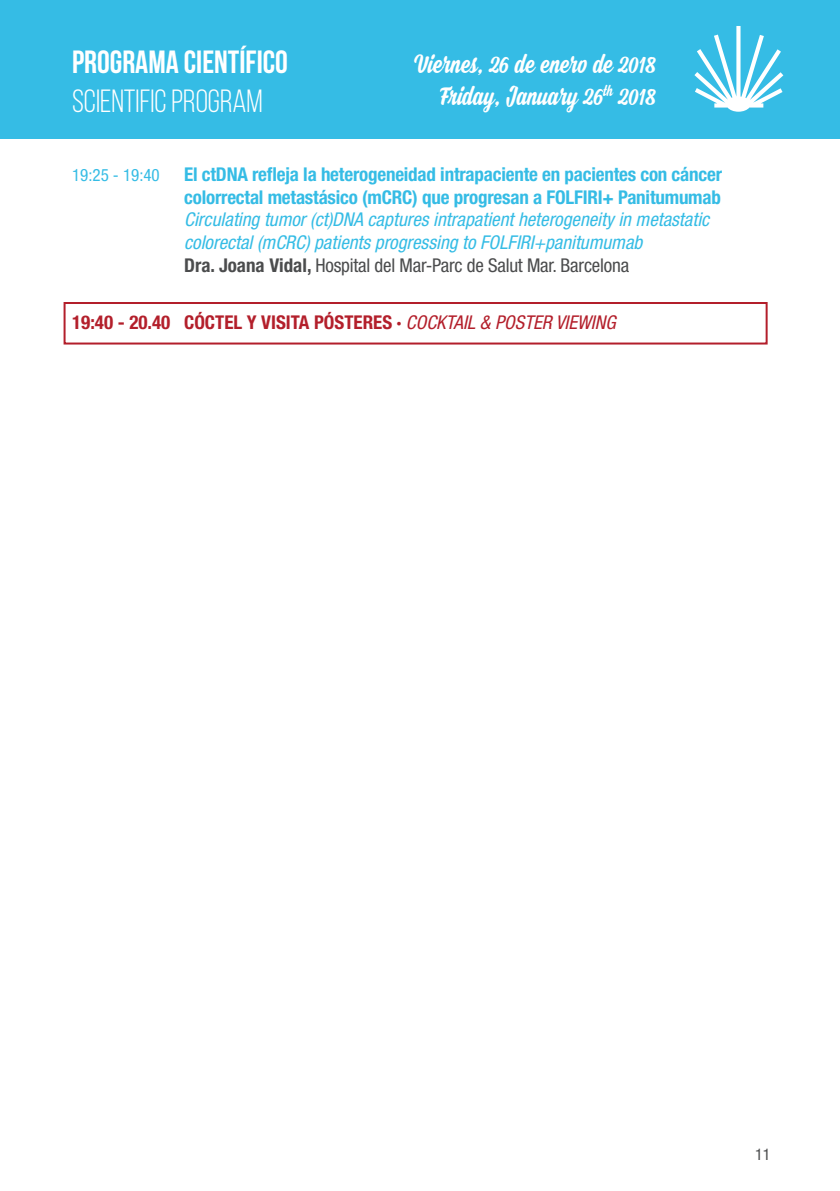
<style>
.page{position:relative;width:840px;height:1191px;background:#fff}
.page>*{position:absolute;margin:0;border:0;box-sizing:border-box;transform-origin:0 0}
.t1{font:32.2px "Bebas Neue";color:#fff}
.t2{font:32.2px "Bebas Neue";color:#fff}
.t3{font:28px/32px "Steady";color:#fff;text-align:right}
.t4{font:italic condensed 19px/22.8px "Helvetica Neue LT Std";color:#35bce5}
.t5{font:700 condensed 19px/22.8px "Helvetica Neue LT Std";letter-spacing:-.01em;color:#35bce5}
.t6{font:700 condensed 19px "Helvetica Neue LT Std";color:#b31f2b}
.t7{font:condensed 17px "Helvetica Neue LT Std";color:#35bce5}
.t8{font:condensed 16px "Helvetica Neue LT Std";color:#4b4c4d}
.s1{font-weight:700;font-style:normal;color:#4b4c4d}
.s2{font-style:normal;color:#4b4c4d}
.s3{font-weight:400;font-style:italic}
</style>
<div class="page">
<div style="left:0;top:0;width:839px;height:139px;background:#35bce5"></div>
<svg style="left:694px;top:26px;width:88px;height:86px"></svg>
<div style="left:63px;top:302px;width:704px;height:42px;border:2px solid #b31f2b"></div>
<h1 class="t1" style="left:72px;top:43px;width:217px">PROGRAMA CIENTÍFICO</h1>
<h1 class="t2" style="left:72px;top:82px;width:192px">SCIENTIFIC PROGRAM</h1>
<h2 class="t3" style="left:413px;top:51px;width:244px">Viernes, 26 de enero de 2018<br>Friday, January 26<sup>th</sup> 2018</h2>
<p class="t7" style="left:72px;top:169px;width:89px">19:25 - 19:40</p>
<p class="t5" style="left:184px;top:165px;width:539px">El ctDNA refleja la heterogeneidad intrapaciente en pacientes con cáncer colorrectal metastásico (mCRC) que progresan a FOLFIRI+ Panitumumab</p>
<p class="t4" style="left:184px;top:210px;width:526px">Circulating tumor (ct)DNA captures intrapatient heterogeneity in metastatic colorectal (mCRC) patients progressing to FOLFIRI+panitumumab<br><span class="s1">Dra. Joana Vidal,</span> <span class="s2">Hospital del Mar-Parc de Salut Mar. Barcelona</span></p>
<p class="t6" style="left:72px;top:315px;width:544px">19:40 - 20.40 CÓCTEL Y VISITA PÓSTERES · <span class="s3">COCKTAIL &amp; POSTER VIEWING</span></p>
<p class="t8" style="left:754px;top:1148px;width:17px">11</p>
</div>
